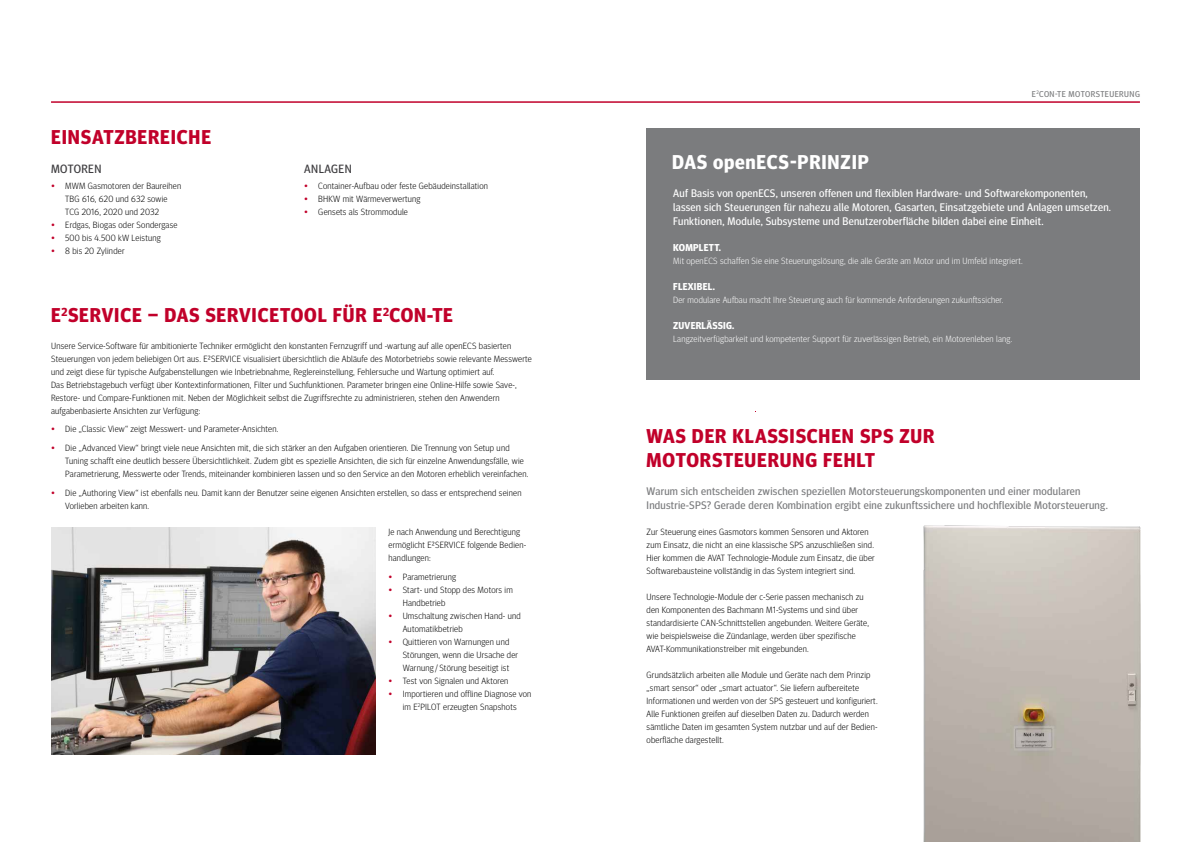
<style>
.page{position:relative;width:1191px;height:842px;background:#fff}
.page>*{position:absolute;margin:0;border:0;box-sizing:border-box;transform-origin:0 0}
.t1{font:700 20px/24px "Meta Headline OT";letter-spacing:.045em;color:#c1002a}
.t2{font:700 20px "Meta Headline OT";letter-spacing:.04em;color:#fff}
.t3{font:12px "Meta Headline OT";letter-spacing:.035em;color:#3e3d40}
.t4{font:11px/14px "Meta Headline OT";letter-spacing:.025em;color:#fff}
.t5{font:11px/14px "Meta Headline OT";letter-spacing:.025em;color:#7b7c7e}
.t6{font:700 10px "Meta Headline OT";letter-spacing:.025em;color:#fff}
.t7{font:300 9px/13px "Meta Headline OT";letter-spacing:.025em;color:#000}
.t8{font:300 9px "Meta Headline OT";letter-spacing:.025em;color:#fff}
.t9{font:8.5px "Meta Headline OT";letter-spacing:.055em;color:#7b7c7e}
.s1{color:#c1002a}
</style>
<div class="page">
<div style="left:646px;top:128px;width:494px;height:252px;background:#7b7c7e"></div>
<hr style="left:51px;top:101px;width:1089px;height:2px;background:#c1002a">
<img style="left:923px;top:525px;width:218px;height:317px">
<img style="left:51px;top:528px;width:325px;height:227px">
<h1 class="t1" style="left:51px;top:126px;width:161px">EINSATZBEREICHE</h1>
<h2 class="t3" style="left:51px;top:161px;width:52px">MOTOREN</h2>
<p class="t7" style="left:65px;top:179px;width:118px;text-indent:-14px"><span class="s1">•</span> MWM Gasmotoren der Baureihen<br>TBG 616, 620 und 632 sowie<br>TCG 2016, 2020 und 2032</p>
<p class="t7" style="left:51px;top:218px;width:128px"><span class="s1">•</span> Erdgas, Biogas oder Sondergase</p>
<p class="t7" style="left:51px;top:231px;width:111px"><span class="s1">•</span> 500 bis 4.500 kW Leistung</p>
<p class="t7" style="left:51px;top:244px;width:75px"><span class="s1">•</span> 8 bis 20 Zylinder</p>
<h2 class="t3" style="left:304px;top:161px;width:49px">ANLAGEN</h2>
<p class="t7" style="left:304px;top:179px;width:185px"><span class="s1">•</span> Container-Aufbau oder feste Gebäudeinstallation</p>
<p class="t7" style="left:304px;top:192px;width:118px"><span class="s1">•</span> BHKW mit Wärmeverwertung</p>
<p class="t7" style="left:304px;top:205px;width:105px"><span class="s1">•</span> Gensets als Strommodule</p>
<h1 class="t1" style="left:51px;top:304px;width:403px">E<sup>2</sup>SERVICE – DAS SERVICETOOL FÜR E<sup>2</sup>CON-TE</h1>
<p class="t7" style="left:51px;top:339px;width:482px">Unsere Service-Software für ambitionierte Techniker ermöglicht den konstanten Fernzugriff und -wartung auf alle openECS basierten Steuerungen von jedem beliebigen Ort aus. E²SERVICE visualisiert übersichtlich die Abläufe des Motorbetriebs sowie relevante Messwerte und zeigt diese für typische Aufgabenstellungen wie Inbetriebnahme, Reglereinstellung, Fehlersuche und Wartung optimiert auf.<br>Das Betriebstagebuch verfügt über Kontextinformationen, Filter und Suchfunktionen. Parameter bringen eine Online-Hilfe sowie Save-, Restore- und Compare-Funktionen mit. Neben der Möglichkeit selbst die Zugriffsrechte zu administrieren, stehen den Anwendern aufgabenbasierte Ansichten zur Verfügung:</p>
<p class="t7" style="left:51px;top:422px;width:229px"><span class="s1">•</span> Die „Classic View“ zeigt Messwert- und Parameter-Ansichten.</p>
<p class="t7" style="left:65px;top:441px;width:465px;text-indent:-14px"><span class="s1">•</span> Die „Advanced View“ bringt viele neue Ansichten mit, die sich stärker an den Aufgaben orientieren. Die Trennung von Setup und<br>Tuning schafft eine deutlich bessere Übersichtlichkeit. Zudem gibt es spezielle Ansichten, die sich für einzelne Anwendungsfälle, wie<br>Parametrierung, Messwerte oder Trends, miteinander kombinieren lassen und so den Service an den Motoren erheblich vereinfachen.</p>
<p class="t7" style="left:65px;top:486px;width:458px;text-indent:-14px"><span class="s1">•</span> Die „Authoring View“ ist ebenfalls neu. Damit kann der Benutzer seine eigenen Ansichten erstellen, so dass er entsprechend seinen<br>Vorlieben arbeiten kann.</p>
<p class="t7" style="left:388px;top:525px;width:138px">Je nach Anwendung und Berechtigung ermöglicht E²SERVICE folgende Bedien&shy;handlungen:</p>
<p class="t7" style="left:388px;top:570px;width:69px"><span class="s1">•</span> Parametrierung</p>
<p class="t7" style="left:403px;top:583px;width:112px;text-indent:-14px"><span class="s1">•</span> Start- und Stopp des Motors im<br>Handbetrieb</p>
<p class="t7" style="left:403px;top:609px;width:120px;text-indent:-14px"><span class="s1">•</span> Umschaltung zwischen Hand- und<br>Automatikbetrieb</p>
<p class="t7" style="left:403px;top:635px;width:117px;text-indent:-14px"><span class="s1">•</span> Quittieren von Warnungen und<br>Störungen, wenn die Ursache der<br>Warnung / Störung beseitigt ist</p>
<p class="t7" style="left:388px;top:674px;width:121px"><span class="s1">•</span> Test von Signalen und Aktoren</p>
<p class="t7" style="left:388px;top:687px;width:144px;text-align:center"><span class="s1">•</span> Importieren und offline Diagnose von im E<sup>2</sup>PILOT erzeugten Snapshots</p>
<h1 class="t2" style="left:672px;top:150px;width:198px">DAS openECS-PRINZIP</h1>
<p class="t9" style="left:1032px;top:89px;width:109px">E<sup>2</sup>CON-TE MOTORSTEUERUNG</p>
<p class="t4" style="left:673px;top:186px;width:439px">Auf Basis von openECS, unseren offenen und flexiblen Hardware- und Softwarekomponenten, lassen sich Steuerungen für nahezu alle Motoren, Gasarten, Einsatzgebiete und Anlagen umsetzen.<br>Funktionen, Module, Subsysteme und Benutzeroberfläche bilden dabei eine Einheit.</p>
<p class="t6" style="left:673px;top:242px;width:49px">KOMPLETT.</p>
<p class="t8" style="left:673px;top:255px;width:351px">Mit openECS schaffen Sie eine Steuerungslösung, die alle Geräte am Motor und im Umfeld integriert.</p>
<p class="t6" style="left:673px;top:281px;width:43px">FLEXIBEL.</p>
<p class="t8" style="left:673px;top:294px;width:332px">Der modulare Aufbau macht Ihre Steuerung auch für kommende Anforderungen zukunftssicher.</p>
<p class="t6" style="left:673px;top:320px;width:63px">ZUVERLÄSSIG.</p>
<p class="t8" style="left:673px;top:333px;width:341px">Langzeitverfügbarkeit und kompetenter Support für zuverlässigen Betrieb, ein Motorenleben lang.</p>
<h1 class="t1" style="left:646px;top:424px;width:289px">WAS DER KLASSISCHEN SPS ZUR<br>MOTORSTEUERUNG FEHLT</h1>
<p class="t5" style="left:646px;top:484px;width:463px">Warum sich entscheiden zwischen speziellen Motorsteuerungskomponenten und einer modularen<br>Industrie-SPS? Gerade deren Kombination ergibt eine zukunftssichere und hochflexible Motorsteuerung.</p>
<p class="t7" style="left:646px;top:525px;width:230px">Zur Steuerung eines Gasmotors kommen Sensoren und Aktoren zum Einsatz, die nicht an eine klassische SPS anzuschließen sind.<br>Hier kommen die AVAT Technologie-Module zum Einsatz, die über Softwarebausteine vollständig in das System integriert sind.</p>
<p class="t7" style="left:646px;top:590px;width:224px">Unsere Technologie-Module der c-Serie passen mechanisch zu den Komponenten des Bachmann M1-Systems und sind über standardisierte CAN-Schnittstellen angebunden. Weitere Geräte, wie beispielsweise die Zündanlage, werden über spezifische AVAT-Kommunikationstreiber mit eingebunden.</p>
<p class="t7" style="left:646px;top:668px;width:233px">Grundsätzlich arbeiten alle Module und Geräte nach dem Prinzip „smart sensor“ oder „smart actuator“. Sie liefern aufbereitete Informationen und werden von der SPS gesteuert und konfiguriert.<br>Alle Funktionen greifen auf dieselben Daten zu. Dadurch werden sämtliche Daten im gesamten System nutzbar und auf der Bedien&shy;oberfläche dargestellt.</p>
</div>
